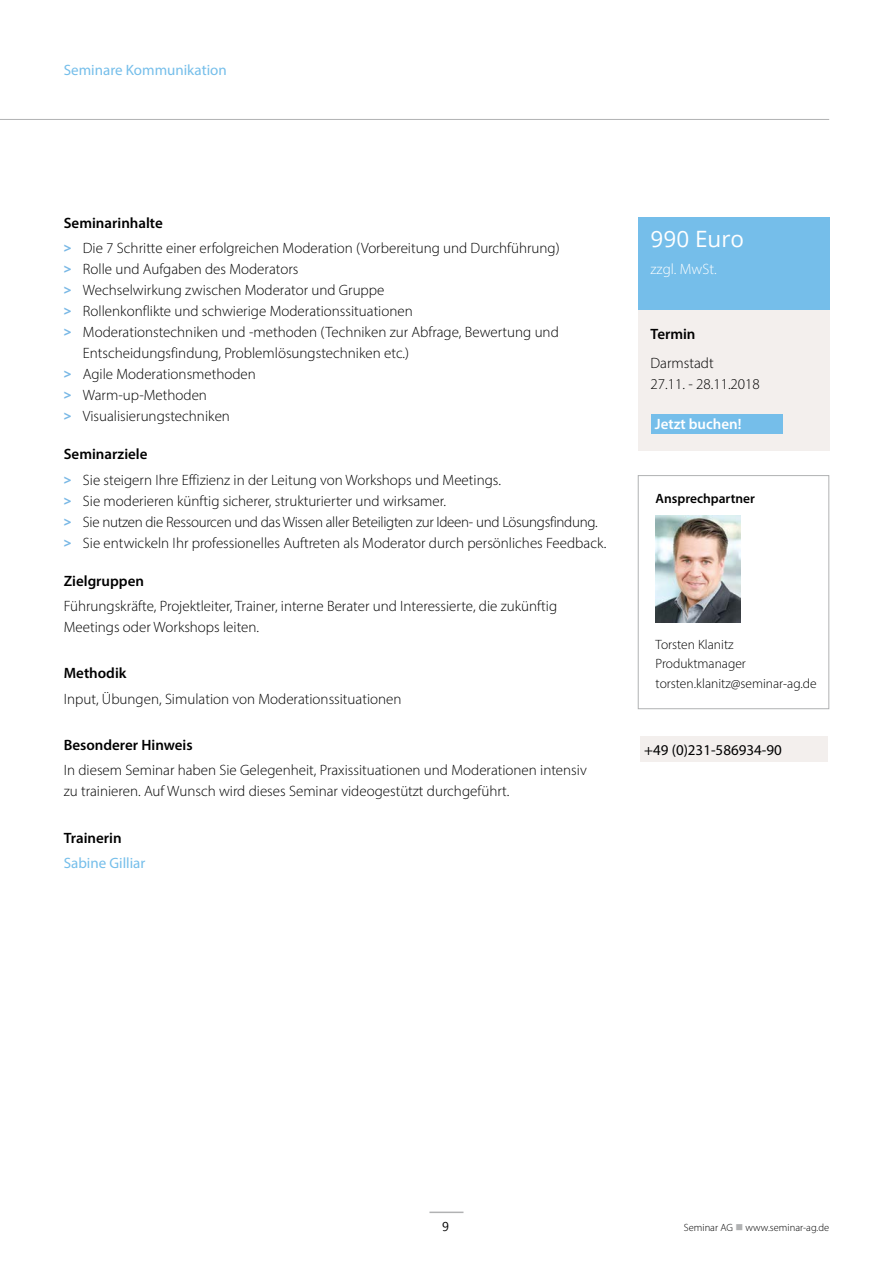
<style>
.page{position:relative;width:893px;height:1263px;background:#fff}
.page>*{position:absolute;margin:0;border:0;box-sizing:border-box;transform-origin:0 0}
.t1{font:22.5px "Open Sans";color:#fff}
.t2{font:300 15px/21px "Myriad Pro";color:#000}
.t3{font:600 15px "Myriad Pro";color:#000}
.t4{font:15px "Myriad Pro";color:#75beea}
.t5{font:15px "Myriad Pro";color:#000}
.t6{font:600 15px "Myriad Pro";color:#fff}
.t7{font:300 15px "Myriad Pro";color:#fff}
.t8{font:300 13.5px/19.5px "Myriad Pro";color:#000}
.t9{font:600 13.5px "Myriad Pro";color:#000}
.t10{font:12.75px "Segoe UI";color:#000}
.t11{font:300 10.5px "Myriad Pro";color:#000}
.s1{font-weight:600}
.s2{font-family:"Open Sans";font-weight:700;font-size:13.5px;color:#77b7e5}
.s3{color:#b1b2b3}
</style>
<div class="page">
<hr style="left:429px;top:1211px;width:34px;height:2px;background:#b1b2b3">
<hr style="left:0;top:119px;width:829px;height:1px;background:#b1b2b3">
<div style="left:640px;top:736px;width:187px;height:26px;background:#f3efed"></div>
<img style="left:656px;top:515px;width:85px;height:107px">
<div style="left:638px;top:475px;width:191px;height:234px;border:1px solid #b1b2b3"></div>
<div style="left:638px;top:217px;width:191px;height:93px;background:#75beea"></div>
<div style="left:638px;top:310px;width:191px;height:141px;background:#f3efed"></div>
<div style="left:651px;top:414px;width:131px;height:19px;background:#75beea"></div>
<p class="t4" style="left:64px;top:61px;width:165px">Seminare Kommunikation</p>
<p class="t2" style="left:64px;top:210px;width:497px;line-height:25.2px"><span class="s1">Seminarinhalte<br></span><span class="s2">&gt;</span> Die 7 Schritte einer erfolgreichen Moderation (Vorbereitung und Durchführung)</p>
<p class="t2" style="left:64px;top:259px;width:236px"><span class="s2">&gt;</span> Rolle und Aufgaben des Moderators</p>
<p class="t2" style="left:64px;top:280px;width:322px"><span class="s2">&gt;</span> Wechselwirkung zwischen Moderator und Gruppe</p>
<p class="t2" style="left:64px;top:301px;width:350px"><span class="s2">&gt;</span> Rollenkonflikte und schwierige Moderationssituationen</p>
<p class="t2" style="left:64px;top:322px;width:497px"><span class="s2">&gt;</span> Moderationstechniken und -methoden (Techniken zur Abfrage, Bewertung und</p>
<p class="t2" style="left:83px;top:343px;width:328px">Entscheidungsfindung, Problemlösungstechniken etc.)</p>
<p class="t2" style="left:64px;top:364px;width:194px"><span class="s2">&gt;</span> Agile Moderationsmethoden</p>
<p class="t2" style="left:64px;top:385px;width:145px"><span class="s2">&gt;</span> Warm-up-Methoden</p>
<p class="t2" style="left:64px;top:406px;width:168px"><span class="s2">&gt;</span> Visualisierungstechniken</p>
<p class="t2" style="left:64px;top:442px;width:439px;line-height:25.2px"><span class="s1">Seminarziele<br></span><span class="s2">&gt;</span> Sie steigern Ihre Effizienz in der Leitung von Workshops und Meetings.</p>
<p class="t2" style="left:64px;top:490px;width:544px"><span class="s2">&gt;</span> Sie moderieren künftig sicherer, strukturierter und wirksamer.<br><span class="s2">&gt;</span> Sie nutzen die Ressourcen und das Wissen aller Beteiligten zur Ideen- und Lösungsfindung. <span class="s2">&gt;</span> Sie entwickeln Ihr professionelles Auftreten als Moderator durch persönliches Feedback.</p>
<p class="t3" style="left:64px;top:571px;width:82px">Zielgruppen</p>
<p class="t2" style="left:64px;top:595px;width:495px">Führungskräfte, Projektleiter, Trainer, interne Berater und Interessierte, die zukünftig<br>Meetings oder Workshops leiten.</p>
<p class="t3" style="left:64px;top:664px;width:64px">Methodik</p>
<p class="t2" style="left:64px;top:688px;width:339px">Input, Übungen, Simulation von Moderationssituationen</p>
<p class="t3" style="left:64px;top:736px;width:130px">Besonderer Hinweis</p>
<p class="t2" style="left:64px;top:760px;width:524px">In diesem Seminar haben Sie Gelegenheit, Praxissituationen und Moderationen intensiv zu trainieren. Auf Wunsch wird dieses Seminar videogestützt durchgeführt.</p>
<p class="t3" style="left:64px;top:828px;width:59px">Trainerin</p>
<p class="t4" style="left:64px;top:854px;width:83px">Sabine Gilliar</p>
<h1 class="t1" style="left:651px;top:223px;width:95px">990 Euro</h1>
<p class="t7" style="left:651px;top:260px;width:68px">zzgl. MwSt.</p>
<p class="t3" style="left:651px;top:324px;width:46px">Termin</p>
<p class="t2" style="left:651px;top:353px;width:111px">Darmstadt<br>27.11. - 28.11.2018</p>
<p class="t6" style="left:655px;top:414px;width:88px">Jetzt buchen!</p>
<p class="t9" style="left:656px;top:490px;width:101px">Ansprechpartner</p>
<p class="t8" style="left:656px;top:634px;width:163px">Torsten Klanitz<br>Produktmanager torsten.klanitz@seminar-ag.de</p>
<p class="t5" style="left:644px;top:740px;width:139px">+49 (0)231-586934-90</p>
<p class="t10" style="left:442px;top:1218px;width:8px">9</p>
<p class="t11" style="left:684px;top:1221px;width:147px">Seminar AG <span class="s3">■</span> www.seminar-ag.de</p>
</div>
